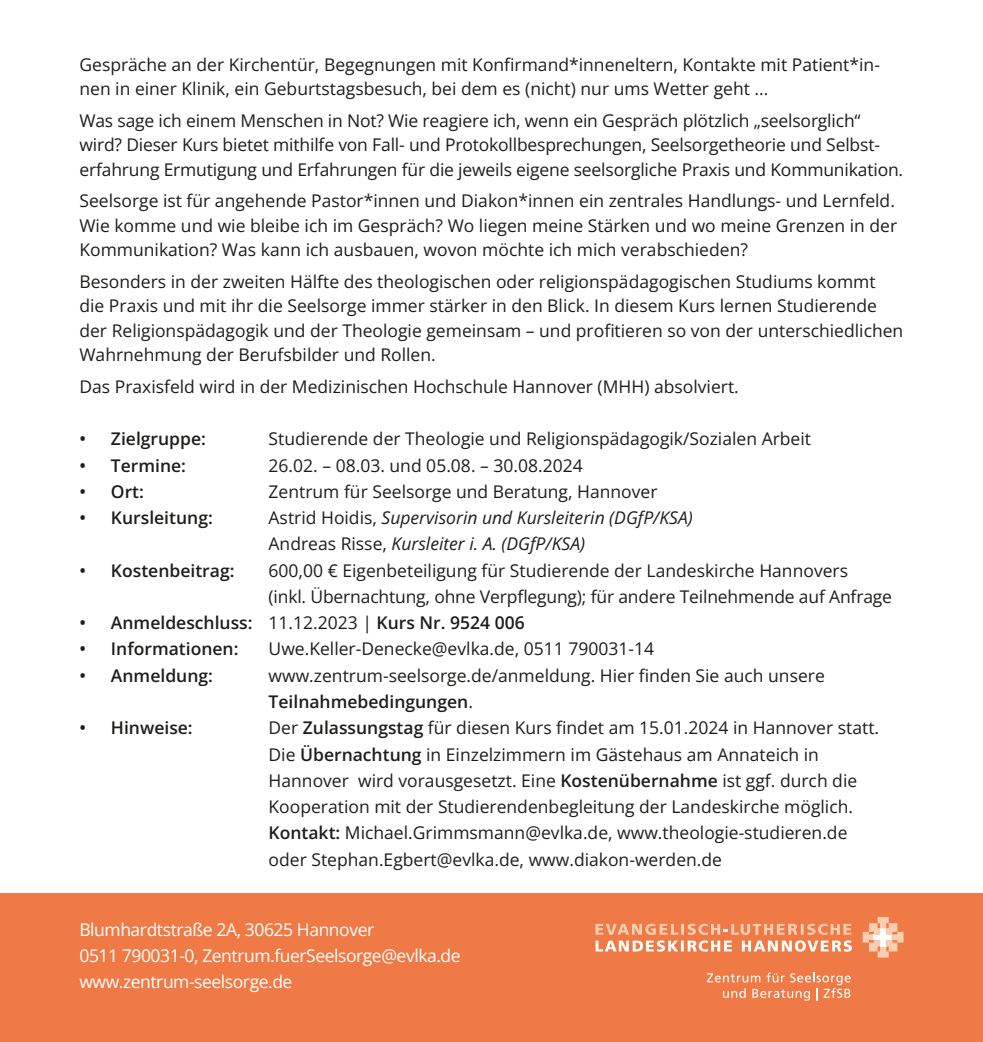
<style>
.page{position:relative;width:983px;height:1042px;background:#fff}
.page>*{position:absolute;margin:0;border:0;box-sizing:border-box;transform-origin:0 0}
.t1{font:17.5px/24.5px "Open Sans";color:#1d1d1b}
.t2{font:600 17.5px "Open Sans";color:#1d1d1b}
.t3{font:17.5px/26.2px "Open Sans";letter-spacing:-.025em;color:#fff}
.t4{font:italic 17.5px/26.2px "Open Sans";color:#1d1d1b}
.s1{font-style:normal}
.s2{font-weight:400}
.s3{font-weight:600}
</style>
<div class="page">
<div style="left:0;top:893px;width:982px;height:149px;background:#ef7a45"></div>
<svg style="left:707px;top:972px;width:143px;height:29px"></svg>
<svg style="left:595px;top:923px;width:256px;height:28px"></svg>
<svg style="left:862px;top:917px;width:41px;height:40px"></svg>
<p class="t1" style="left:79px;top:52px;width:801px">Gespräche an der Kirchentür, Begegnungen mit Konfirmand*inneneltern, Kontakte mit Patient*in&shy;nen in einer Klinik, ein Geburtstagsbesuch, bei dem es (nicht) nur ums Wetter geht ...</p>
<p class="t1" style="left:79px;top:108px;width:825px">Was sage ich einem Menschen in Not? Wie reagiere ich, wenn ein Gespräch plötzlich „seelsorglich“ wird? Dieser Kurs bietet mithilfe von Fall- und Protokollbesprechungen, Seelsorgetheorie und Selbst&shy;erfahrung Ermutigung und Erfahrungen für die jeweils eigene seelsorgliche Praxis und Kommunikation.</p>
<p class="t1" style="left:79px;top:188px;width:819px">Seelsorge ist für angehende Pastor*innen und Diakon*innen ein zentrales Handlungs- und Lernfeld.<br>Wie komme und wie bleibe ich im Gespräch? Wo liegen meine Stärken und wo meine Grenzen in der<br>Kommunikation? Was kann ich ausbauen, wovon möchte ich mich verabschieden?</p>
<p class="t1" style="left:79px;top:269px;width:825px">Besonders in der zweiten Hälfte des theologischen oder religionspädagogischen Studiums kommt die Praxis und mit ihr die Seelsorge immer stärker in den Blick. In diesem Kurs lernen Studierende der Religionspädagogik und der Theologie gemeinsam – und profitieren so von der unterschiedlichen Wahrnehmung der Berufsbilder und Rollen.</p>
<p class="t1" style="left:79px;top:374px;width:660px">Das Praxisfeld wird in der Medizinischen Hochschule Hannover (MHH) absolviert.</p>
<p class="t2" style="left:79px;top:427px;width:128px">• Zielgruppe:</p>
<p class="t1" style="left:268px;top:426px;width:544px">Studierende der Theologie und Religionspädagogik/Sozialen Arbeit</p>
<p class="t2" style="left:79px;top:453px;width:108px">• Termine:</p>
<p class="t1" style="left:268px;top:453px;width:315px">26.02. – 08.03. und 05.08. – 30.08.2024</p>
<p class="t2" style="left:79px;top:479px;width:66px">• Ort:</p>
<p class="t1" style="left:268px;top:479px;width:390px">Zentrum für Seelsorge und Beratung, Hannover</p>
<p class="t2" style="left:79px;top:506px;width:135px">• Kursleitung:</p>
<p class="t4" style="left:268px;top:504px;width:425px"><span class="s1">Astrid Hoidis,</span> Supervisorin und Kursleiterin (DGfP/KSA)<br><span class="s1">Andreas Risse,</span> Kursleiter i. A. (DGfP/KSA)</p>
<p class="t2" style="left:79px;top:558px;width:156px">• Kostenbeitrag:</p>
<p class="t1" style="left:268px;top:557px;width:625px;line-height:26.2px">600,00 € Eigenbeteiligung für Studierende der Landeskirche Hannovers<br>(inkl. Übernachtung, ohne Verpflegung); für andere Teilnehmende auf Anfrage</p>
<p class="t2" style="left:79px;top:611px;width:447px">• Anmeldeschluss: <span class="s2">11.12.2023 |</span> Kurs Nr. 9524 006</p>
<p class="t2" style="left:79px;top:637px;width:160px">• Informationen:</p>
<p class="t1" style="left:268px;top:636px;width:387px">Uwe.Keller-Denecke@evlka.de, 0511 790031-14</p>
<p class="t2" style="left:79px;top:663px;width:135px">• Anmeldung:</p>
<p class="t1" style="left:268px;top:662px;width:557px;line-height:26.2px">www.zentrum-seelsorge.de/anmeldung. Hier finden Sie auch unsere<br><span class="s3">Teilnahmebedingungen</span>.</p>
<p class="t2" style="left:79px;top:716px;width:115px">• Hinweise:</p>
<p class="t1" style="left:268px;top:714px;width:612px;line-height:26.2px">Der <span class="s3">Zulassungstag</span> für diesen Kurs findet am 15.01.2024 in Hannover statt.<br>Die <span class="s3">Übernachtung</span> in Einzelzimmern im Gästehaus am Annateich in Hannover wird vorausgesetzt. Eine <span class="s3">Kostenübernahme</span> ist ggf. durch die Kooperation mit der Studierendenbegleitung der Landeskirche möglich.<br><span class="s3">Kontakt:</span> Michael.Grimmsmann@evlka.de, www.theologie-studieren.de oder Stephan.Egbert@evlka.de, www.diakon-werden.de</p>
<p class="t3" style="left:79px;top:916px;width:382px">Blumhardtstraße 2A, 30625 Hannover<br>0511 790031-0, Zentrum.fuerSeelsorge@evlka.de www.zentrum-seelsorge.de</p>
</div>
